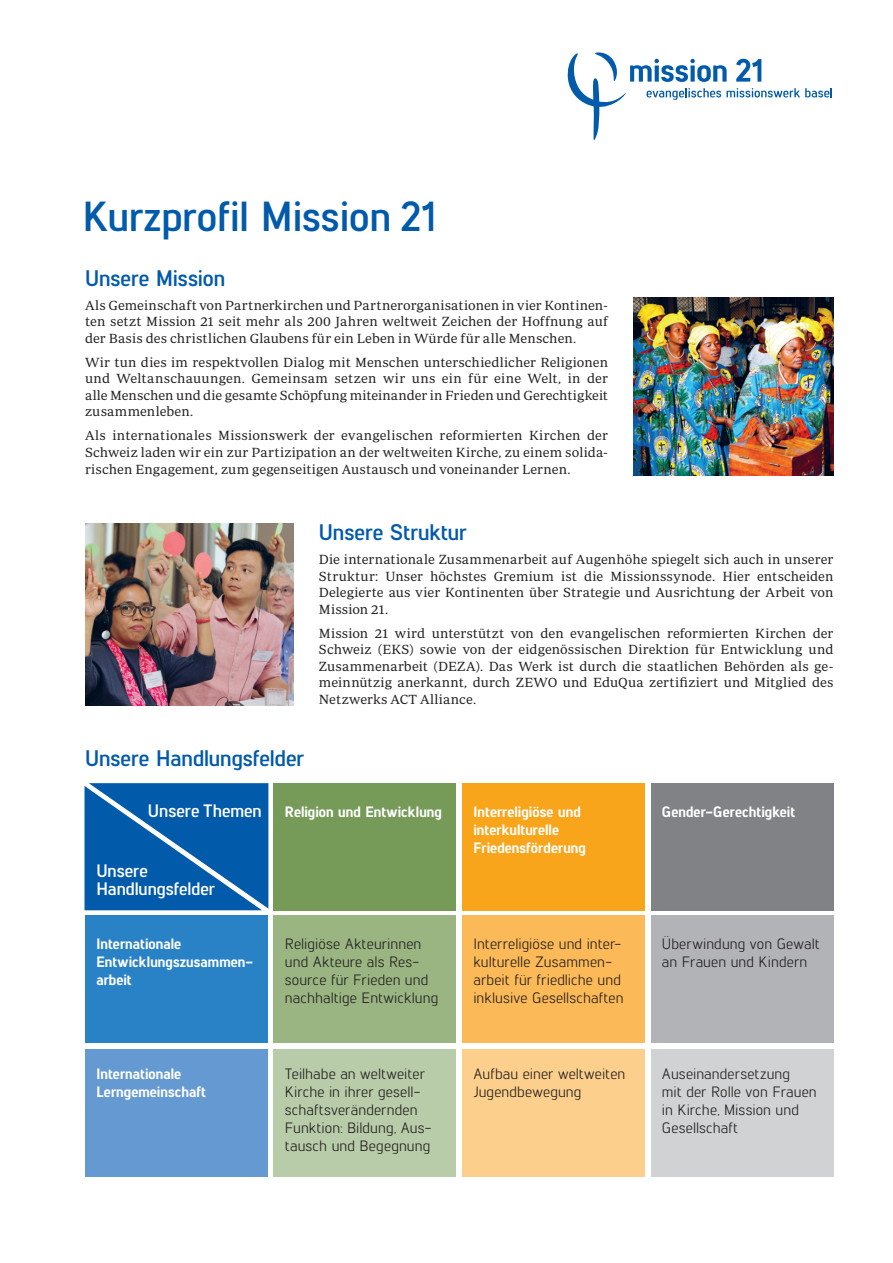
<style>
.page{position:relative;width:893px;height:1263px;background:#fff}
.page>*{position:absolute;margin:0;border:0;box-sizing:border-box;transform-origin:0 0}
.t1{font:700 42px "Lintel";color:#015aaa}
.t2{font:700 22.5px "Lintel";color:#015aaa}
.t3{font:700 18px/18px "Lintel";color:#fff}
.t4{font:15px/18px "Lintel";letter-spacing:.005em;color:#231f20}
.t5{font:800 15px/18px "Lintel";letter-spacing:.005em;color:#fff}
.t6{font:13.5px/16.5px "Periodico Text Lg";letter-spacing:.005em;color:#231f20;text-align:justify}
</style>
<div class="page">
<svg style="left:568px;top:52px;width:264px;height:88px"></svg>
<img style="left:634px;top:298px;width:199px;height:177px">
<img style="left:85px;top:523px;width:208px;height:182px">
<div style="left:651px;top:783px;width:182px;height:128px;background:#808285"></div>
<div style="left:462px;top:783px;width:183px;height:128px;background:#f9a51b"></div>
<div style="left:274px;top:783px;width:182px;height:128px;background:#769b59"></div>
<div style="left:85px;top:916px;width:183px;height:127px;background:#2882c5"></div>
<div style="left:651px;top:916px;width:182px;height:127px;background:#b2b3b7"></div>
<div style="left:462px;top:916px;width:183px;height:127px;background:#fcb958"></div>
<div style="left:274px;top:916px;width:182px;height:127px;background:#9ab582"></div>
<div style="left:85px;top:1049px;width:183px;height:128px;background:#6599d1"></div>
<div style="left:651px;top:1049px;width:182px;height:128px;background:#d1d2d4"></div>
<div style="left:462px;top:1049px;width:183px;height:128px;background:#fdcf8c"></div>
<div style="left:274px;top:1049px;width:182px;height:128px;background:#b9cca9"></div>
<div style="left:85px;top:783px;width:183px;height:127px;background:#015aaa"></div>
<h1 class="t1" style="left:83px;top:187px;width:355px">Kurzprofil Mission 21</h1>
<h2 class="t2" style="left:85px;top:262px;width:142px">Unsere Mission</h2>
<p class="t6" style="left:85px;top:297px;width:525px">Als Gemeinschaft von Partnerkirchen und Partnerorganisationen in vier Kontinen&shy;ten setzt Mission 21 seit mehr als 200 Jahren weltweit Zeichen der Hoffnung auf der Basis des christlichen Glaubens für ein Leben in Würde für alle Menschen.</p>
<p class="t6" style="left:85px;top:354px;width:525px">Wir tun dies im respektvollen Dialog mit Menschen unterschiedlicher Religionen und Weltanschauungen. Gemeinsam setzen wir uns ein für eine Welt, in der alle Menschen und die gesamte Schöpfung miteinander in Frieden und Gerechtigkeit zusammenleben.</p>
<p class="t6" style="left:85px;top:427px;width:524px">Als internationales Missionswerk der evangelischen reformierten Kirchen der Schweiz laden wir ein zur Partizipation an der weltweiten Kirche, zu einem solida&shy;rischen Engagement, zum gegenseitigen Austausch und voneinander Lernen.</p>
<h2 class="t2" style="left:319px;top:516px;width:150px">Unsere Struktur</h2>
<p class="t6" style="left:319px;top:551px;width:516px">Die internationale Zusammenarbeit auf Augenhöhe spiegelt sich auch in unserer Struktur: Unser höchstes Gremium ist die Missionssynode. Hier entscheiden Delegierte aus vier Kontinenten über Strategie und Ausrichtung der Arbeit von Mission 21.</p>
<p class="t6" style="left:319px;top:624px;width:516px">Mission 21 wird unterstützt von den evangelischen reformierten Kirchen der Schweiz (EKS) sowie von der eidgenössischen Direktion für Entwicklung und Zusammenarbeit (DEZA). Das Werk ist durch die staatlichen Behörden als ge&shy;meinnützig anerkannt, durch ZEWO und EduQua zertifiziert und Mitglied des Netzwerks ACT Alliance.</p>
<h2 class="t2" style="left:85px;top:742px;width:221px">Unsere Handlungsfelder</h2>
<h3 class="t3" style="left:148px;top:801px;width:115px">Unsere Themen</h3>
<p class="t5" style="left:285px;top:802px;width:159px">Religion und Entwicklung</p>
<h3 class="t3" style="left:96px;top:860px;width:120px">Unsere<br>Handlungsfelder</h3>
<p class="t5" style="left:96px;top:934px;width:158px">Internationale<br>Entwicklungszusammen&shy;arbeit</p>
<p class="t4" style="left:285px;top:934px;width:155px">Religiöse Akteurinnen und Akteure als Res&shy;source für Frieden und nachhaltige Entwicklung</p>
<p class="t5" style="left:473px;top:802px;width:114px">Interreligiöse und interkulturelle<br>Friedensförderung</p>
<p class="t4" style="left:473px;top:934px;width:152px">Interreligiöse und inter&shy;kulturelle Zusammen&shy;arbeit für friedliche und inklusive Gesellschaften</p>
<p class="t5" style="left:662px;top:802px;width:135px">Gender-Gerechtigkeit</p>
<p class="t4" style="left:662px;top:934px;width:160px">Überwindung von Gewalt an Frauen und Kindern</p>
<p class="t5" style="left:96px;top:1064px;width:111px">Internationale<br>Lerngemeinschaft</p>
<p class="t4" style="left:285px;top:1064px;width:148px">Teilhabe an weltweiter<br>Kirche in ihrer gesell&shy;schaftsverändernden<br>Funktion: Bildung, Aus&shy;tausch und Begegnung</p>
<p class="t4" style="left:473px;top:1064px;width:153px">Aufbau einer weltweiten<br>Jugendbewegung</p>
<p class="t4" style="left:662px;top:1064px;width:156px">Auseinandersetzung<br>mit der Rolle von Frauen in Kirche, Mission und<br>Gesellschaft</p>
</div>
